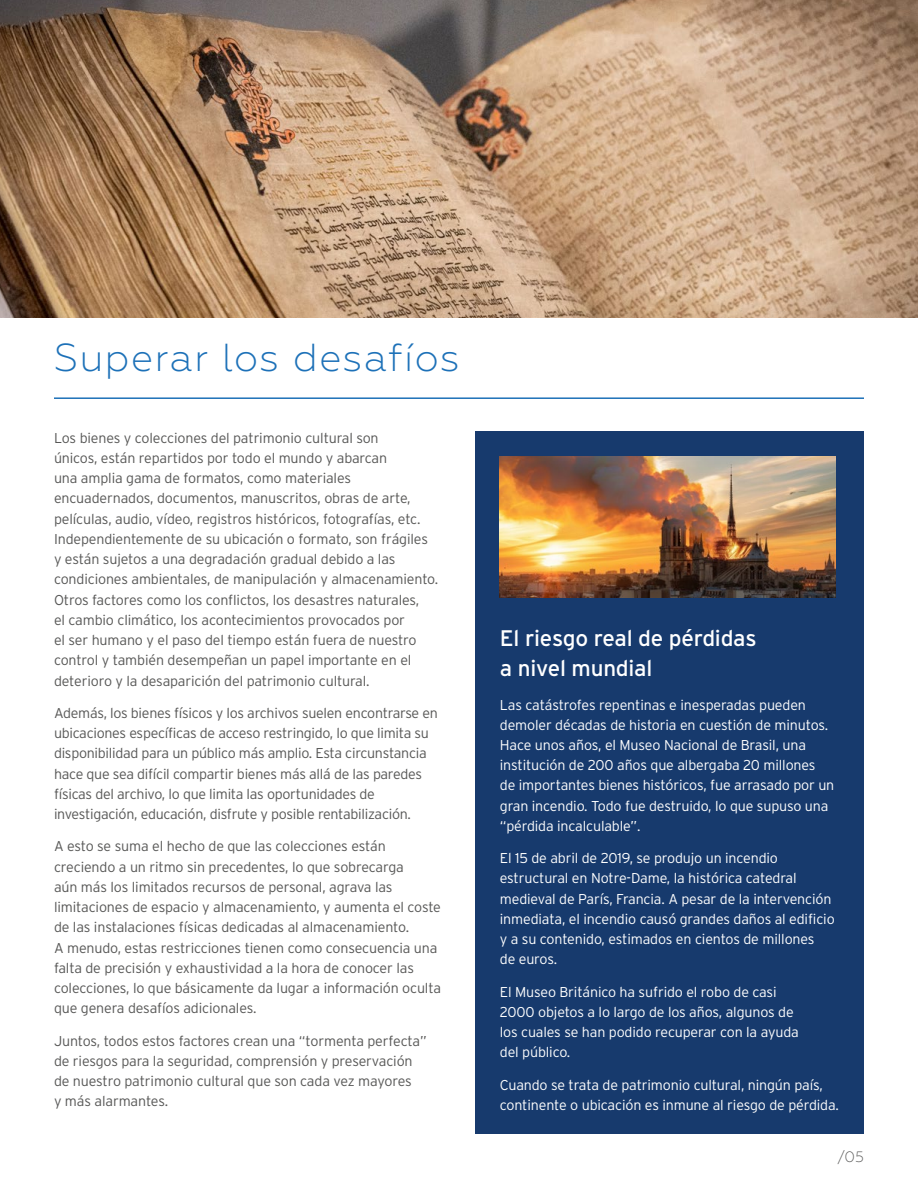
<style>
.page{position:relative;width:918px;height:1188px;background:#fff}
.page>*{position:absolute;margin:0;border:0;box-sizing:border-box;transform-origin:0 0}
.t1{font:300 39px "Geometria";letter-spacing:.035em;color:#1d71b8}
.t2{font:22.5px/30px "Interstate";letter-spacing:-.01em;color:#fff}
.t3{font:300 15px "Geometria";color:#575756}
.t4{font:300 14.25px/20.2px "Interstate";letter-spacing:-.01em;color:#575756}
.t5{font:300 14.25px/20.2px "Interstate";letter-spacing:-.01em;color:#fff}
</style>
<div class="page">
<hr style="left:54px;top:397px;width:810px;height:2px;background:#1d71b8">
<div style="left:476px;top:431px;width:388px;height:703px;background:#173a6d"></div>
<img style="left:0;top:0;width:918px;height:318px">
<img style="left:500px;top:457px;width:336px;height:141px">
<h1 class="t1" style="left:54px;top:335px;width:407px">Superar los desafíos</h1>
<p class="t4" style="left:54px;top:427px;width:386px">Los bienes y colecciones del patrimonio cultural son<br>únicos, están repartidos por todo el mundo y abarcan<br>una amplia gama de formatos, como materiales encuadernados, documentos, manuscritos, obras de arte, películas, audio, vídeo, registros históricos, fotografías, etc.<br>Independientemente de su ubicación o formato, son frágiles y están sujetos a una degradación gradual debido a las condiciones ambientales, de manipulación y almacenamiento.<br>Otros factores como los conflictos, los desastres naturales,<br>el cambio climático, los acontecimientos provocados por<br>el ser humano y el paso del tiempo están fuera de nuestro control y también desempeñan un papel importante en el deterioro y la desaparición del patrimonio cultural.</p>
<p class="t4" style="left:54px;top:703px;width:385px">Además, los bienes físicos y los archivos suelen encontrarse en ubicaciones específicas de acceso restringido, lo que limita su disponibilidad para un público más amplio. Esta circunstancia hace que sea difícil compartir bienes más allá de las paredes físicas del archivo, lo que limita las oportunidades de investigación, educación, disfrute y posible rentabilización.</p>
<p class="t4" style="left:54px;top:836px;width:389px">A esto se suma el hecho de que las colecciones están creciendo a un ritmo sin precedentes, lo que sobrecarga<br>aún más los limitados recursos de personal, agrava las limitaciones de espacio y almacenamiento, y aumenta el coste de las instalaciones físicas dedicadas al almacenamiento.<br>A menudo, estas restricciones tienen como consecuencia una falta de precisión y exhaustividad a la hora de conocer las colecciones, lo que básicamente da lugar a información oculta que genera desafíos adicionales.</p>
<p class="t4" style="left:54px;top:1030px;width:374px">Juntos, todos estos factores crean una “tormenta perfecta” de riesgos para la seguridad, comprensión y preservación de nuestro patrimonio cultural que son cada vez mayores<br>y más alarmantes.</p>
<h2 class="t2" style="left:500px;top:623px;width:258px">El riesgo real de pérdidas a nivel mundial</h2>
<p class="t5" style="left:500px;top:694px;width:336px">Las catástrofes repentinas e inesperadas pueden demoler décadas de historia en cuestión de minutos.<br>Hace unos años, el Museo Nacional de Brasil, una institución de 200 años que albergaba 20 millones de importantes bienes históricos, fue arrasado por un gran incendio. Todo fue destruido, lo que supuso una “pérdida incalculable”.</p>
<p class="t5" style="left:500px;top:848px;width:336px">El 15 de abril de 2019, se produjo un incendio estructural en Notre-Dame, la histórica catedral medieval de París, Francia. A pesar de la intervención inmediata, el incendio causó grandes daños al edificio y a su contenido, estimados en cientos de millones<br>de euros.</p>
<p class="t5" style="left:500px;top:981px;width:301px">El Museo Británico ha sufrido el robo de casi 2000 objetos a lo largo de los años, algunos de los cuales se han podido recuperar con la ayuda del público.</p>
<p class="t5" style="left:500px;top:1074px;width:341px">Cuando se trata de patrimonio cultural, ningún país, continente o ubicación es inmune al riesgo de pérdida.</p>
<p class="t3" style="left:838px;top:1148px;width:28px">/05</p>
</div>
